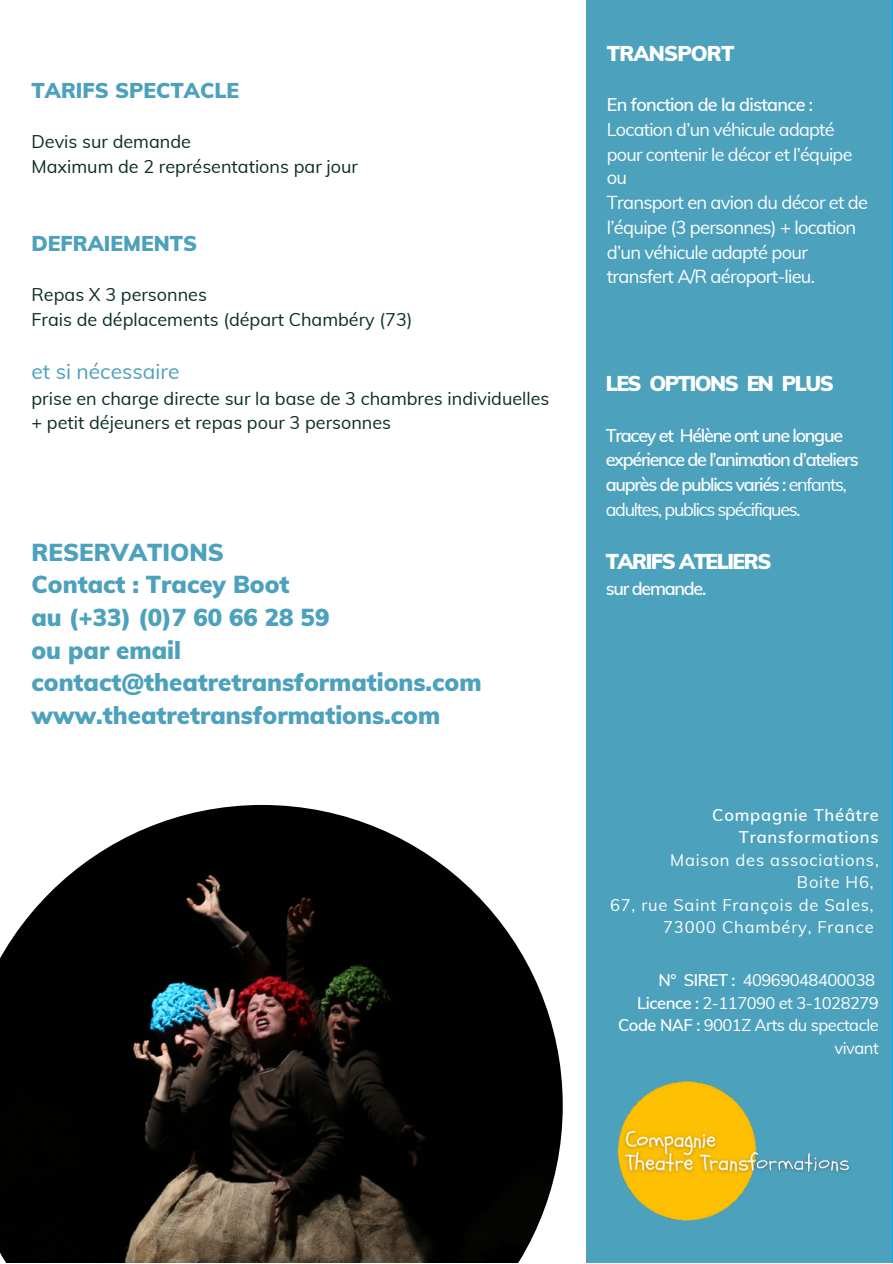
<style>
.page{position:relative;width:893px;height:1264px;background:#fff}
.page>*{position:absolute;margin:0;border:0;box-sizing:border-box;transform-origin:0 0}
.t1{font:900 24px/32.5px "Muli";color:#4ca1bd}
.t2{font:900 21px "Muli";letter-spacing:-.07em;color:#fff}
.t3{font:900 21px "Muli";color:#4ca1bd}
.t4{font:21px "Muli";color:#4ca1bd}
.t5{font:900 21px "Muli";letter-spacing:-.04em;color:#fff}
.t6{font:18.3px/24.8px "Muli";letter-spacing:-.04em;color:#fff}
.t7{font:18px/24.8px "Muli";color:#0b2d27}
.t8{font:600 18px/24.8px "Muli";letter-spacing:-.07em;color:#fff}
.t9{font:18px/24.8px "Muli";letter-spacing:-.04em;color:#fff}
.t10{font:16.5px/22.5px "Muli";letter-spacing:-.03em;color:#fff;text-align:right}
.t11{font:16.5px "Muli";letter-spacing:.05em;color:#fff}
.t12{font:600 16.5px/22.5px "Muli";letter-spacing:.05em;color:#fff;text-align:right}
.s1{font-weight:600}
.s2{font-weight:400}
</style>
<div class="page">
<div style="left:586px;top:0;width:306px;height:1262px;background:#4ca1bd"></div>
<img style="left:0;top:805px;width:562px;height:457px">
<img style="left:618px;top:1081px;width:232px;height:140px">
<p class="t3" style="left:31px;top:77px;width:209px">TARIFS SPECTACLE</p>
<p class="t7" style="left:31px;top:129px;width:161px">Devis sur demande</p>
<p class="t7" style="left:31px;top:154px;width:328px">Maximum de 2 représentations par jour</p>
<p class="t3" style="left:31px;top:229px;width:167px">DEFRAIEMENTS</p>
<p class="t7" style="left:31px;top:282px;width:177px">Repas X 3 personnes</p>
<p class="t7" style="left:31px;top:307px;width:382px">Frais de déplacements (départ Chambéry (73)</p>
<p class="t4" style="left:31px;top:358px;width:149px">et si nécessaire</p>
<p class="t7" style="left:31px;top:385px;width:519px">prise en charge directe sur la base de 3 chambres individuelles + petit déjeuners et repas pour 3 personnes</p>
<p class="t1" style="left:31px;top:535px;width:194px">RESERVATIONS</p>
<p class="t1" style="left:31px;top:568px;width:259px">Contact : Tracey Boot</p>
<p class="t1" style="left:31px;top:600px;width:299px">au (+33) (0)7 60 66 28 59</p>
<p class="t1" style="left:31px;top:633px;width:451px">ou par email contact@theatretransformations.com www.theatretransformations.com</p>
<p class="t5" style="left:606px;top:40px;width:129px">TRANSPORT</p>
<p class="t9" style="left:606px;top:92px;width:247px"><span class="s1">En fonction de la distance :<br></span>Location d’un véhicule adapté pour contenir le décor et l’équipe</p>
<p class="t6" style="left:606px;top:165px;width:22px">ou</p>
<p class="t6" style="left:606px;top:190px;width:263px">Transport en avion du décor et de l’équipe (3 personnes) + location d’un véhicule adapté pour transfert A/R aéroport-lieu.</p>
<p class="t2" style="left:605px;top:370px;width:229px">LES OPTIONS EN PLUS</p>
<p class="t8" style="left:605px;top:422px;width:254px">Tracey et Hélène ont une longue expérience de l’animation d’ateliers auprès de publics variés : <span class="s2">enfants, adultes, publics spécifiques.</span></p>
<p class="t2" style="left:605px;top:547px;width:167px">TARIFS ATELIERS</p>
<p class="t8" style="left:605px;top:575px;width:102px">sur demande.</p>
<p class="t12" style="left:712px;top:803px;width:168px">Compagnie Théâtre<br>Transformations</p>
<p class="t11" style="left:670px;top:849px;width:210px">Maison des associations,</p>
<p class="t11" style="left:796px;top:871px;width:78px">Boite H6,</p>
<p class="t11" style="left:610px;top:894px;width:265px">67, rue Saint François de Sales,</p>
<p class="t11" style="left:663px;top:916px;width:212px">73000 Chambéry, France</p>
<p class="t10" style="left:658px;top:968px;width:218px"><span class="s1">N° SIRET :</span> 40969048400038</p>
<p class="t10" style="left:637px;top:991px;width:243px"><span class="s1">Licence :</span> 2-117090 et 3-1028279</p>
<p class="t10" style="left:618px;top:1013px;width:262px"><span class="s1">Code NAF :</span> 9001Z Arts du spectacle vivant</p>
</div>
